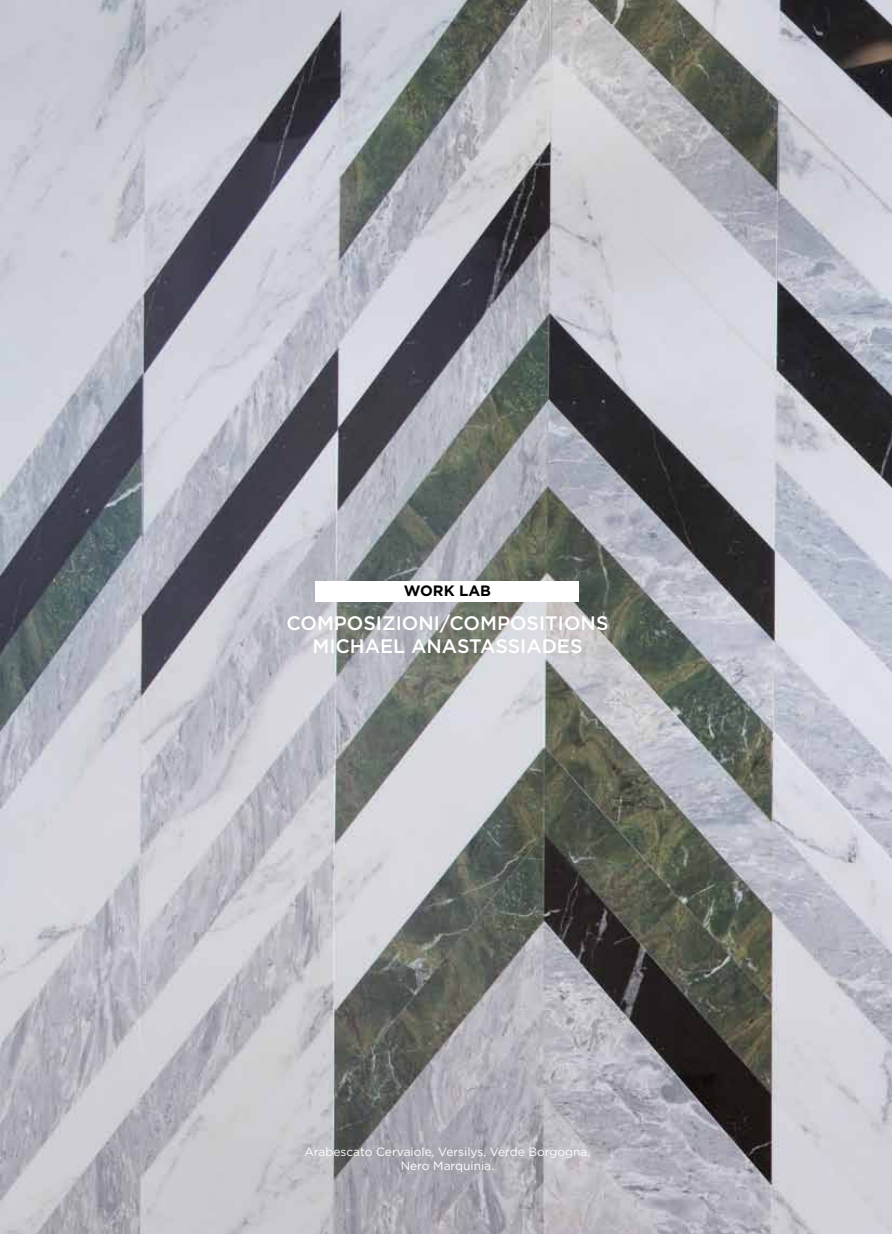
<style>
.page{position:relative;width:892px;height:1234px;background:#fff}
.page>*{position:absolute;margin:0;border:0;box-sizing:border-box;transform-origin:0 0}
.t1{font:500 19.5px/23.4px "Gotham";color:#fff;text-align:center}
.t2{font:700 15px "Gotham";color:#000}
.t3{font:12px/14.4px "Gotham";color:#fff;text-align:center}
</style>
<div class="page">
<img style="left:1px;top:0;width:891px;height:1233px">
<div style="left:316px;top:580px;width:263px;height:21px;background:#fff"></div>
<p class="t2" style="left:404px;top:581px;width:89px">WORK LAB</p>
<h1 class="t1" style="left:286px;top:610px;width:324px">COMPOSIZIONI/COMPOSITIONS<br>MICHAEL ANASTASSIADES</h1>
<p class="t3" style="left:304px;top:1143px;width:288px">Arabescato Cervaiole, Versilys, Verde Borgogna,<br>Nero Marquinia.</p>
</div>
